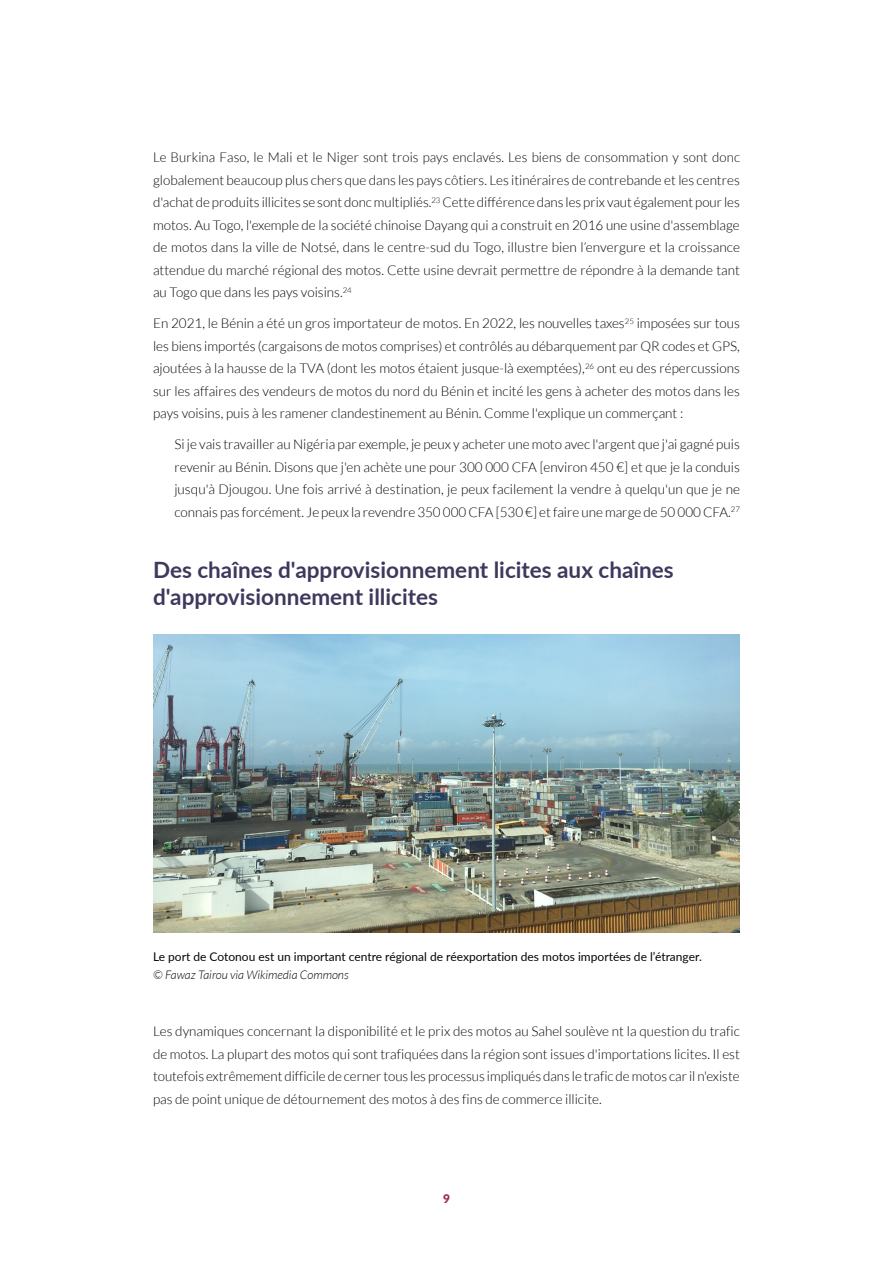
<style>
.page{position:relative;width:893px;height:1263px;background:#fff}
.page>*{position:absolute;margin:0;border:0;box-sizing:border-box;transform-origin:0 0}
.B-Head{font:700 22.5px/27px "Lato";color:#3e385d}
.body_1{font:300 13.5px/22.5px "Lato";color:#040503;text-align:justify}
.body_quotation{font:300 13.5px/22.5px "Lato";color:#040503;text-align:justify}
.Caption{font:12px/18px "Lato";color:#040503}
.folio{font:900 12px "Lato";color:#9f324d}
.s1{font-weight:300;font-style:italic}
</style>
<div class="page">
<img style="left:153px;top:635px;width:587px;height:297px">
<p class="body_1" style="left:153px;top:146px;width:588px">Le Burkina Faso, le Mali et le Niger sont trois pays enclavés. Les biens de consommation y sont donc globalement beaucoup plus chers que dans les pays côtiers. Les itinéraires de contrebande et les centres d'achat de produits illicites se sont donc multipliés.<sup>23</sup> Cette différence dans les prix vaut également pour les motos. Au Togo, l'exemple de la société chinoise Dayang qui a construit en 2016 une usine d'assemblage de motos dans la ville de Notsé, dans le centre-sud du Togo, illustre bien l’envergure et la croissance attendue du marché régional des motos. Cette usine devrait permettre de répondre à la demande tant au Togo que dans les pays voisins.<sup>24</sup></p>
<p class="body_1" style="left:153px;top:312px;width:588px">En 2021, le Bénin a été un gros importateur de motos. En 2022, les nouvelles taxes<sup>25</sup> imposées sur tous les biens importés (cargaisons de motos comprises) et contrôlés au débarquement par QR codes et GPS, ajoutées à la hausse de la TVA (dont les motos étaient jusque-là exemptées),<sup>26</sup> ont eu des répercussions sur les affaires des vendeurs de motos du nord du Bénin et incité les gens à acheter des motos dans les pays voisins, puis à les ramener clandestinement au Bénin. Comme l'explique un commerçant :</p>
<p class="body_quotation" style="left:174px;top:433px;width:567px">Si je vais travailler au Nigéria par exemple, je peux y acheter une moto avec l'argent que j'ai gagné puis revenir au Bénin. Disons que j'en achète une pour 300 000 CFA [environ 450 €] et que je la conduis jusqu'à Djougou. Une fois arrivé à destination, je peux facilement la vendre à quelqu'un que je ne connais pas forcément. Je peux la revendre 350 000 CFA [530 €] et faire une marge de 50 000 CFA.<sup>27</sup></p>
<p class="B-Head" style="left:153px;top:555px;width:522px">Des chaînes d'approvisionnement licites aux chaînes d'approvisionnement illicites</p>
<p class="Caption" style="left:153px;top:947px;width:550px">Le port de Cotonou est un important centre régional de réexportation des motos importées de l’étranger. <span class="s1">© Fawaz Tairou via Wikimedia Commons</span></p>
<p class="body_1" style="left:153px;top:1020px;width:588px">Les dynamiques concernant la disponibilité et le prix des motos au Sahel soulève nt la question du trafic de motos. La plupart des motos qui sont trafiquées dans la région sont issues d'importations licites. Il est toutefois extrêmement difficile de cerner tous les processus impliqués dans le trafic de motos car il n'existe pas de point unique de détournement des motos à des fins de commerce illicite.</p>
<p class="folio" style="left:443px;top:1189px;width:8px">9</p>
</div>
